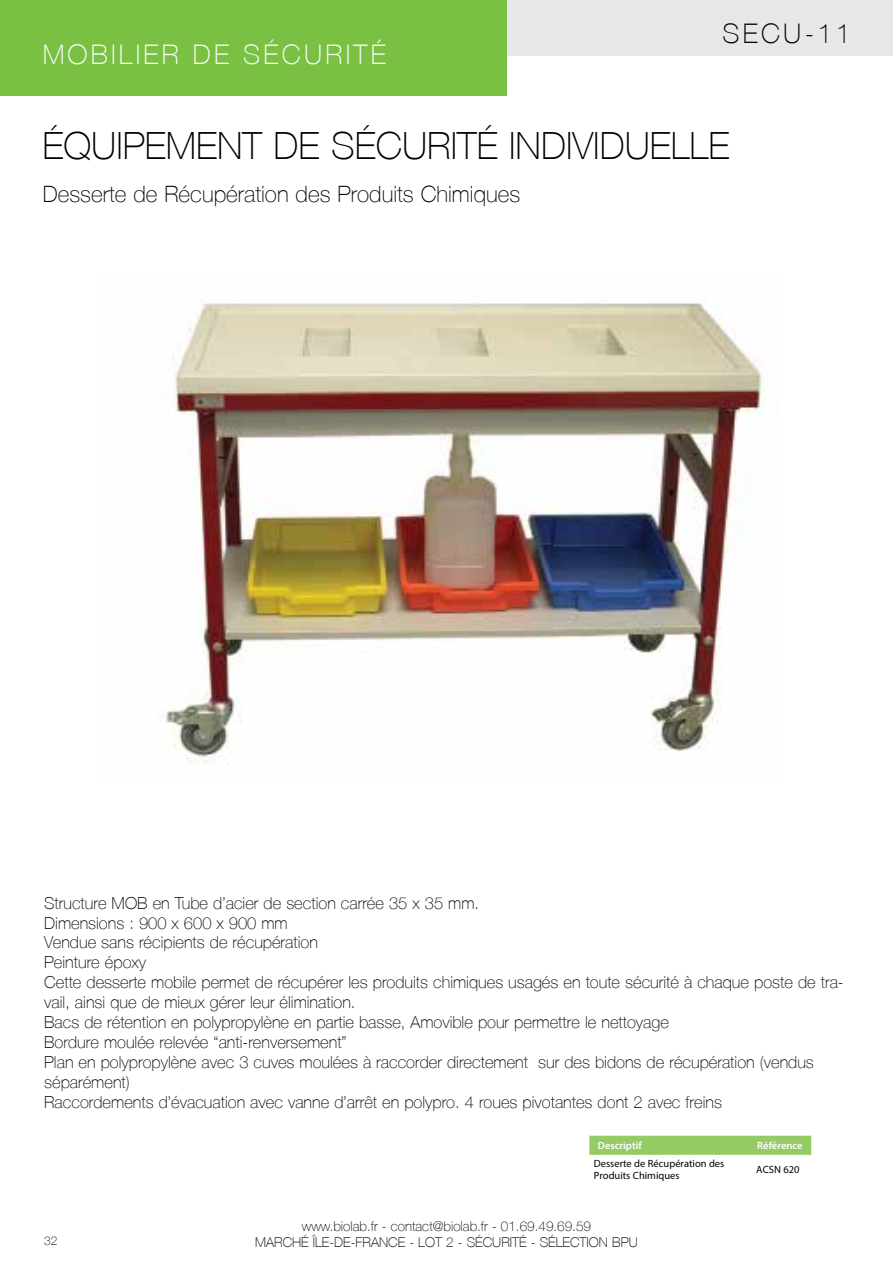
<style>
.page{position:relative;width:893px;height:1263px;background:#fff}
.page>*{position:absolute;margin:0;border:0;box-sizing:border-box;transform-origin:0 0}
.t1{font:100 37.5px "Helvetica Neue LT";color:#000}
.t2{font:100 27px "Helvetica Neue LT";letter-spacing:.12em;color:#fff}
.t3{font:100 27px "Helvetica Neue LT";letter-spacing:.12em;color:#000}
.t4{font:100 22.5px "Helvetica Neue LT";color:#000}
.t5{font:100 16.5px/20px "Helvetica Neue LT";color:#000}
.t6{font:100 13.5px/16.2px "Helvetica Neue LT";color:#000;text-align:center}
.t7{font:100 12px "Helvetica Neue LT";color:#000}
.t8{font:10.5px/12.6px "Myriad Pro";color:#000}
.t9{font:600 10.5px "Myriad Pro";color:#fff}
</style>
<div class="page">
<img style="left:160px;top:300px;width:605px;height:464px">
<div style="left:0;top:0;width:893px;height:55px;background:#e6e7e8"></div>
<div style="left:0;top:0;width:506px;height:96px;background:#7ac143"></div>
<div style="left:589px;top:1136px;width:222px;height:19px;background:#95cb64"></div>
<h2 class="t2" style="left:43px;top:39px;width:345px">MOBILIER DE SÉCURITÉ</h2>
<h2 class="t3" style="left:722px;top:17px;width:130px">SECU-11</h2>
<h1 class="t1" style="left:42px;top:124px;width:689px">ÉQUIPEMENT DE SÉCURITÉ INDIVIDUELLE</h1>
<h3 class="t4" style="left:43px;top:181px;width:479px">Desserte de Récupération des Produits Chimiques</h3>
<p class="t5" style="left:44px;top:893px;width:801px">Structure MOB en Tube d’acier de section carrée 35 x 35 mm.<br>Dimensions : 900 x 600 x 900 mm<br>Vendue sans récipients de récupération<br>Peinture époxy<br>Cette desserte mobile permet de récupérer les produits chimiques usagés en toute sécurité à chaque poste de tra&shy;vail, ainsi que de mieux gérer leur élimination.<br>Bacs de rétention en polypropylène en partie basse, Amovible pour permettre le nettoyage<br>Bordure moulée relevée “anti-renversement”<br>Plan en polypropylène avec 3 cuves moulées à raccorder directement sur des bidons de récupération (vendus séparément)<br>Raccordements d’évacuation avec vanne d’arrêt en polypro. 4 roues pivotantes dont 2 avec freins</p>
<p class="t7" style="left:44px;top:1234px;width:15px">32</p>
<p class="t9" style="left:598px;top:1139px;width:45px">Descriptif</p>
<p class="t9" style="left:757px;top:1139px;width:47px">Référence</p>
<p class="t8" style="left:594px;top:1156px;width:132px">Desserte de Récupération des<br>Produits Chimiques</p>
<p class="t8" style="left:756px;top:1163px;width:45px">ACSN 620</p>
<p class="t6" style="left:255px;top:1218px;width:384px">www.biolab.fr - contact@biolab.fr - 01.69.49.69.59<br>MARCHÉ ÎLE-DE-FRANCE - LOT 2 - SÉCURITÉ - SÉLECTION BPU</p>
</div>
